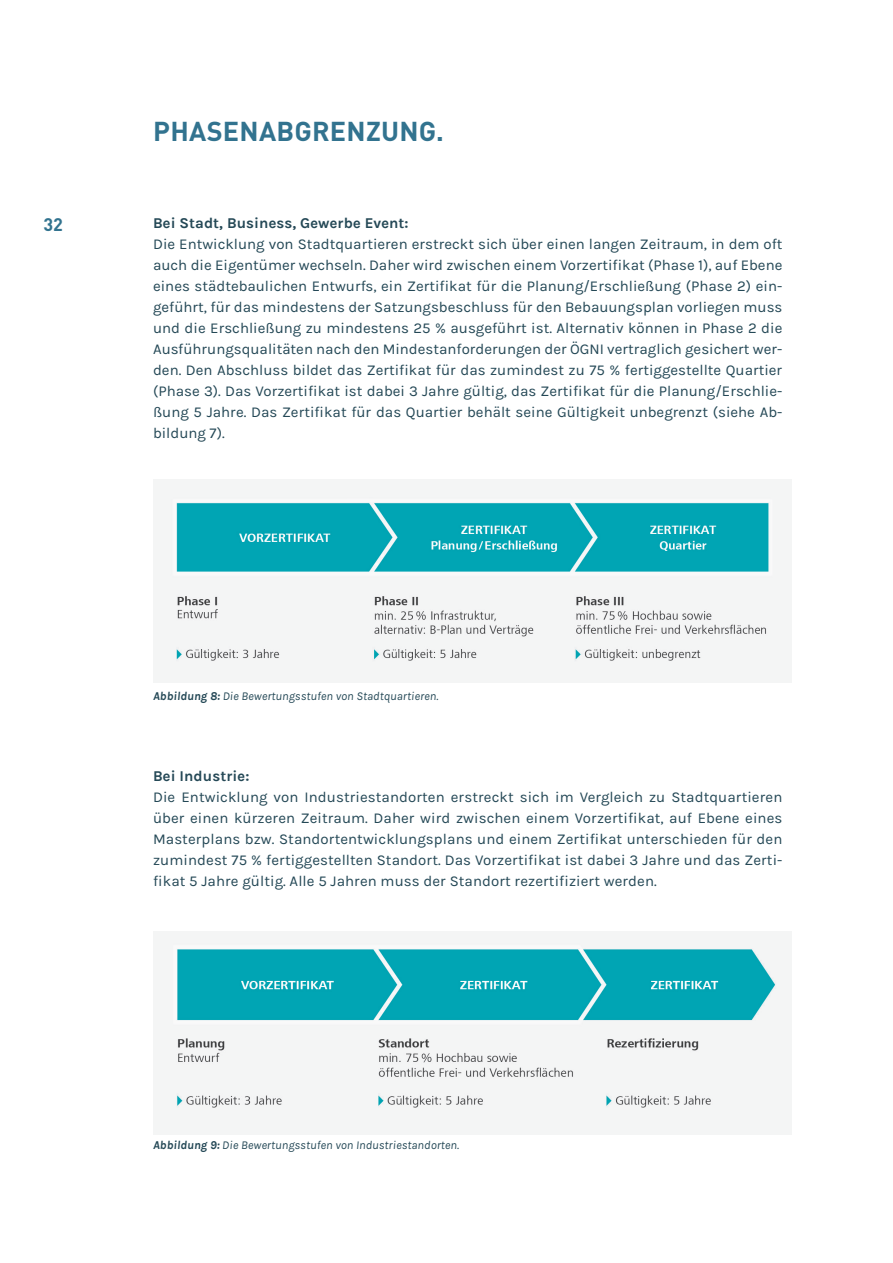
<style>
.page{position:relative;width:893px;height:1263px;background:#fff}
.page>*{position:absolute;margin:0;border:0;box-sizing:border-box;transform-origin:0 0}
.t1{font:700 27px "DIN Pro";letter-spacing:.01em;color:#32738f}
.t2{font:700 18px "DIN Pro";color:#32738f}
.t3{font:15px/21px "Karmilla";color:#244856;text-align:justify}
.t4{font:700 15px "Karmilla";letter-spacing:.005em;color:#244856}
.t5{font:italic 12px "Karla";letter-spacing:.005em;color:#244856}
.s1{font-weight:700}
</style>
<div class="page">
<img style="left:153px;top:479px;width:638px;height:203px">
<img style="left:153px;top:931px;width:638px;height:203px">
<p class="t1" style="left:153px;top:113px;width:292px">PHASENABGRENZUNG.</p>
<p class="t2" style="left:43px;top:212px;width:21px">32</p>
<p class="t4" style="left:153px;top:213px;width:257px">Bei Stadt, Business, Gewerbe Event:</p>
<p class="t3" style="left:153px;top:233px;width:631px">Die Entwicklung von Stadtquartieren erstreckt sich über einen langen Zeitraum, in dem oft auch die Eigentümer wechseln. Daher wird zwischen einem Vorzertifikat (Phase 1), auf Ebene eines städtebaulichen Entwurfs, ein Zertifikat für die Planung/Erschließung (Phase 2) ein&shy;geführt, für das mindestens der Satzungsbeschluss für den Bebauungsplan vorliegen muss und die Erschließung zu mindestens 25 % ausgeführt ist. Alternativ können in Phase 2 die Ausführungsqualitäten nach den Mindestanforderungen der ÖGNI vertraglich gesichert wer&shy;den. Den Abschluss bildet das Zertifikat für das zumindest zu 75 % fertiggestellte Quartier (Phase 3). Das Vorzertifikat ist dabei 3 Jahre gültig, das Zertifikat für die Planung/Erschlie&shy;ßung 5 Jahre. Das Zertifikat für das Quartier behält seine Gültigkeit unbegrenzt (siehe Ab&shy;bildung 7).</p>
<p class="t5" style="left:153px;top:689px;width:287px"><span class="s1">Abbildung 8:</span> Die Bewertungsstufen von Stadtquartieren.</p>
<p class="t4" style="left:153px;top:767px;width:98px">Bei Industrie:</p>
<p class="t3" style="left:153px;top:787px;width:631px">Die Entwicklung von Industriestandorten erstreckt sich im Vergleich zu Stadtquartieren über einen kürzeren Zeitraum. Daher wird zwischen einem Vorzertifikat, auf Ebene eines Masterplans bzw. Standortentwicklungsplans und einem Zertifikat unterschieden für den zumindest 75 % fertiggestellten Standort. Das Vorzertifikat ist dabei 3 Jahre und das Zerti&shy;fikat 5 Jahre gültig. Alle 5 Jahren muss der Standort rezertifiziert werden.</p>
<p class="t5" style="left:153px;top:1139px;width:307px"><span class="s1">Abbildung 9:</span> Die Bewertungsstufen von Industriestandorten.</p>
</div>
